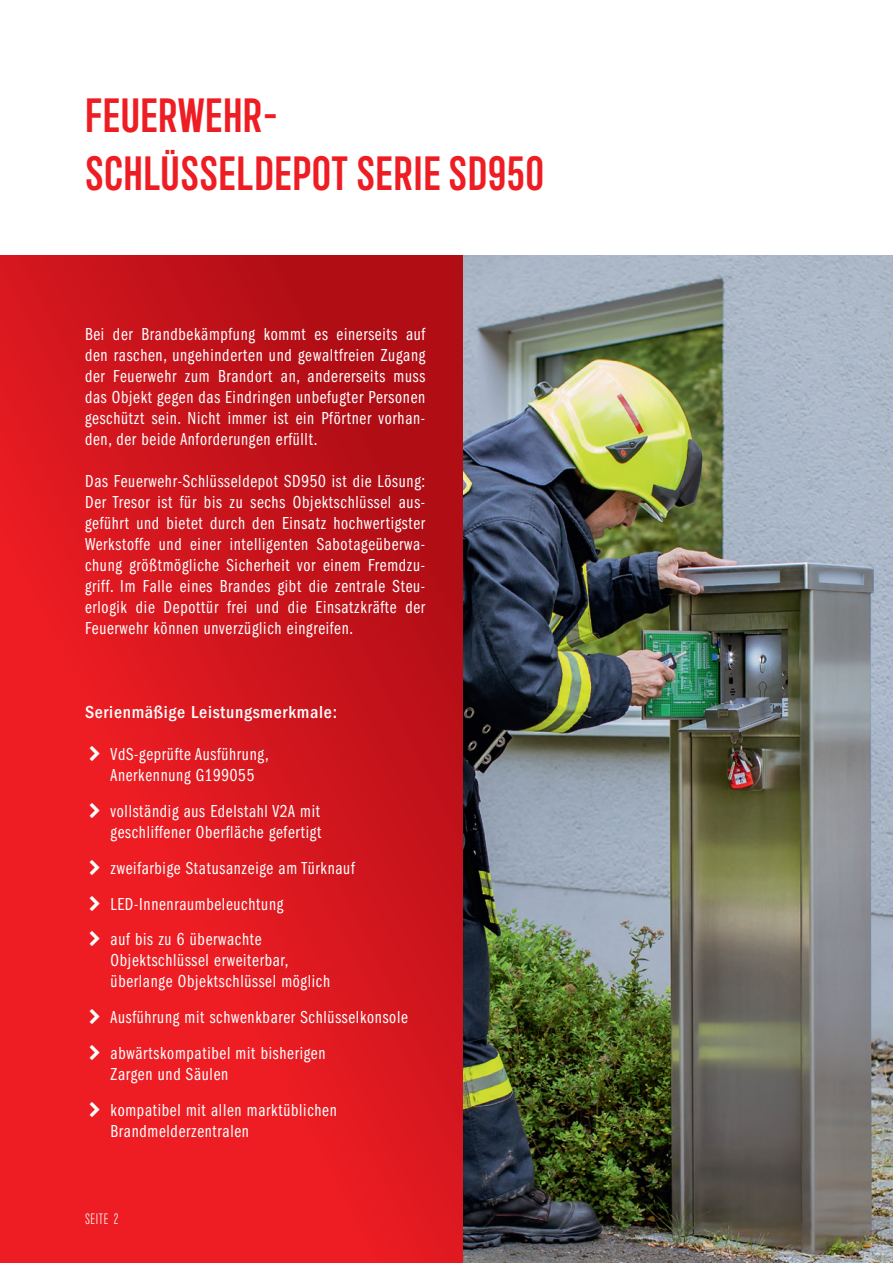
<style>
.page{position:relative;width:893px;height:1263px;background:#fff}
.page>*{position:absolute;margin:0;border:0;box-sizing:border-box;transform-origin:0 0}
.t1{font:700 48px/57.6px "Marsden Ct Semi";letter-spacing:.01em;color:#ee1d23}
.t2{font:18px/21px "ITC Franklin Gothic Std Bk Cp";letter-spacing:.04em;color:#fff}
.t3{font:500 condensed 18px "ITC Franklin Gothic Std";letter-spacing:.04em;color:#fff}
.t4{font:15px "Marsden Ct Light";letter-spacing:.04em;color:#fff}
</style>
<div class="page">
<svg style="left:0;top:255px;width:463px;height:1008px;background:#d7171e"></svg>
<img style="left:463px;top:255px;width:430px;height:1008px">
<svg style="left:90px;top:746px;width:10px;height:15px"></svg>
<svg style="left:90px;top:803px;width:10px;height:15px"></svg>
<svg style="left:90px;top:860px;width:10px;height:14px"></svg>
<svg style="left:90px;top:895px;width:10px;height:15px"></svg>
<svg style="left:90px;top:931px;width:10px;height:15px"></svg>
<svg style="left:90px;top:1009px;width:10px;height:15px"></svg>
<svg style="left:90px;top:1045px;width:10px;height:15px"></svg>
<svg style="left:90px;top:1102px;width:10px;height:15px"></svg>
<h1 class="t1" style="left:85px;top:88px;width:461px">FEUERWEHR-<br>SCHLÜSSELDEPOT SERIE SD950</h1>
<p class="t2" style="left:85px;top:324px;width:342px;text-align:justify">Bei der Brandbekämpfung kommt es einerseits auf den raschen, ungehinderten und gewaltfreien Zugang der Feuerwehr zum Brandort an, andererseits muss das Objekt gegen das Eindringen unbefugter Personen geschützt sein. Nicht immer ist ein Pförtner vorhan&shy;den, der beide Anforderungen erfüllt.</p>
<p class="t2" style="left:85px;top:471px;width:342px;text-align:justify">Das Feuerwehr-Schlüsseldepot SD950 ist die Lösung:<br>Der Tresor ist für bis zu sechs Objektschlüssel aus&shy;geführt und bietet durch den Einsatz hochwertigster Werkstoffe und einer intelligenten Sabotageüberwa&shy;chung größtmögliche Sicherheit vor einem Fremdzu&shy;griff. Im Falle eines Brandes gibt die zentrale Steu&shy;erlogik die Depottür frei und die Einsatzkräfte der Feuerwehr können unverzüglich eingreifen.</p>
<p class="t3" style="left:85px;top:702px;width:253px">Serienmäßige Leistungsmerkmale:</p>
<p class="t2" style="left:111px;top:744px;width:160px">VdS-geprüfte Ausführung,<br>Anerkennung G199055</p>
<p class="t2" style="left:111px;top:800px;width:212px">vollständig aus Edelstahl V2A mit geschliffener Oberfläche gefertigt</p>
<p class="t2" style="left:111px;top:850px;width:246px;line-height:35.8px">zweifarbige Statusanzeige am Türknauf<br>LED-Innenraumbeleuchtung<br>auf bis zu 6 überwachte</p>
<p class="t2" style="left:111px;top:950px;width:221px">Objektschlüssel erweiterbar, überlange Objektschlüssel möglich</p>
<p class="t2" style="left:111px;top:1000px;width:299px;line-height:35.8px">Ausführung mit schwenkbarer Schlüsselkonsole abwärtskompatibel mit bisherigen</p>
<p class="t2" style="left:111px;top:1056px;width:228px;line-height:35.8px">Zargen und Säulen<br>kompatibel mit allen marktüblichen</p>
<p class="t2" style="left:111px;top:1121px;width:140px">Brandmelderzentralen</p>
<p class="t4" style="left:85px;top:1212px;width:35px">SEITE 2</p>
</div>
